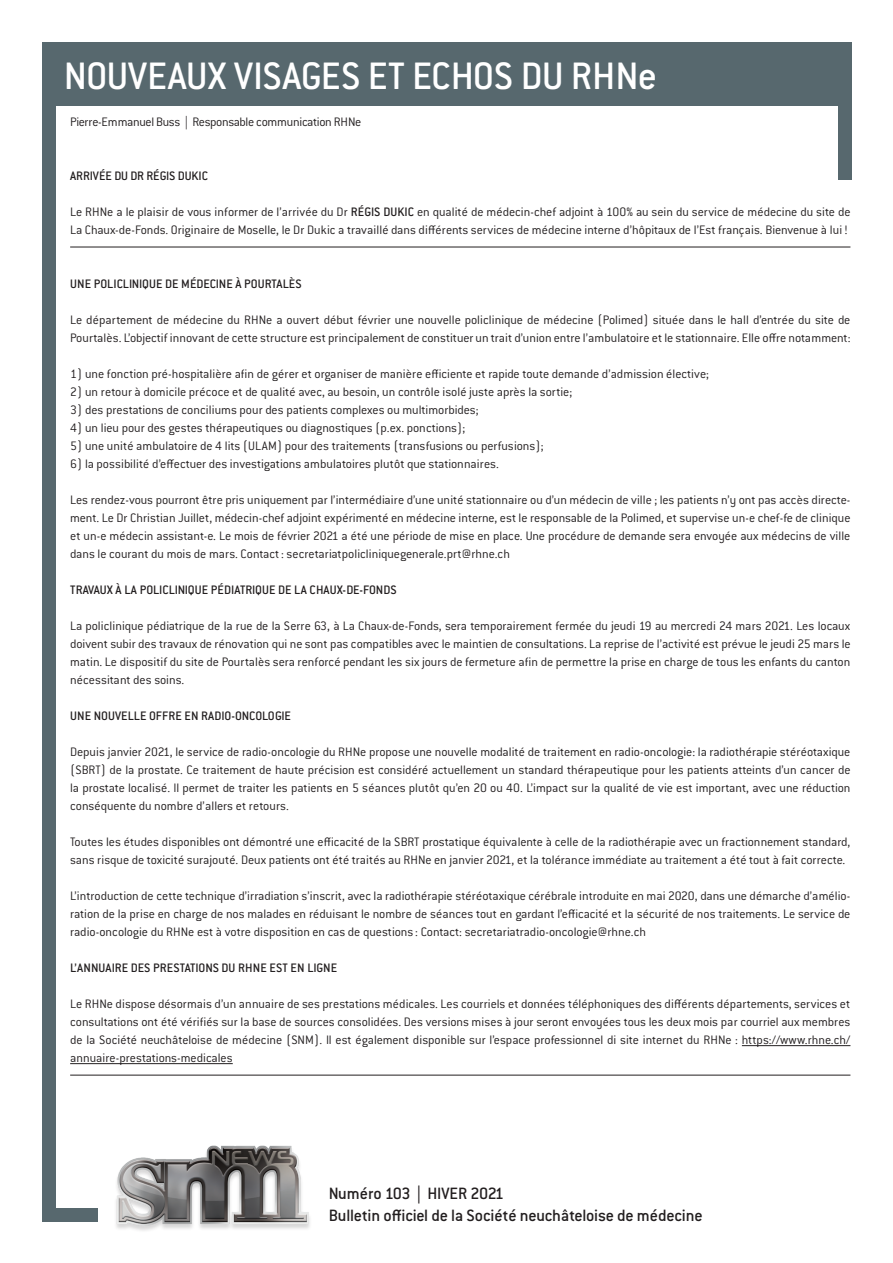
<style>
.page{position:relative;width:893px;height:1263px;background:#fff}
.page>*{position:absolute;margin:0;border:0;box-sizing:border-box;transform-origin:0 0}
.t1{font:500 42px "Conduit ITC Std";letter-spacing:-.005em;color:#fff}
.t2{font:500 18px/21.6px "Conduit ITC Std";letter-spacing:-.015em;color:#231f20}
.t3{font:300 13.5px/18px "Conduit ITC Std";letter-spacing:-.005em;color:#231f20;text-align:justify}
.t4{font:500 13.5px "Conduit ITC Std";color:#231f20}
.t5{font:300 13.5px "Conduit ITC Std";letter-spacing:-.025em;color:#231f20}
.s1{font-weight:500}
</style>
<div class="page">
<div style="left:43px;top:43px;width:807px;height:63px;background:#57686e"></div>
<div style="left:43px;top:43px;width:13px;height:1177px;background:#57686e"></div>
<hr style="left:70px;top:247px;width:780px;height:1px;background:#231f20">
<hr style="left:742px;top:1045px;width:108px;height:1px;background:#231f20">
<hr style="left:70px;top:1075px;width:780px;height:1px;background:#231f20">
<hr style="left:70px;top:1063px;width:163px;height:1px;background:#231f20">
<div style="left:43px;top:1208px;width:55px;height:13px;background:#57686e"></div>
<img style="left:116px;top:1145px;width:194px;height:86px">
<div style="left:838px;top:43px;width:13px;height:137px;background:#57686e"></div>
<h1 class="t1" style="left:64px;top:51px;width:595px">NOUVEAUX VISAGES ET ECHOS DU RHNe</h1>
<p class="t5" style="left:70px;top:114px;width:293px">Pierre-Emmanuel Buss | Responsable communication RHNe</p>
<p class="t4" style="left:70px;top:168px;width:139px">ARRIVÉE DU DR RÉGIS DUKIC</p>
<p class="t3" style="left:70px;top:202px;width:782px">Le RHNe a le plaisir de vous informer de l’arrivée du Dr <span class="s1">RÉGIS DUKIC</span> en qualité de médecin-chef adjoint à 100% au sein du service de médecine du site de<br>La Chaux-de-Fonds. Originaire de Moselle, le Dr Dukic a travaillé dans différents services de médecine interne d’hôpitaux de l’Est français. Bienvenue à lui!</p>
<p class="t4" style="left:70px;top:276px;width:233px">UNE POLICLINIQUE DE MÉDECINE À POURTALÈS</p>
<p class="t3" style="left:70px;top:310px;width:782px">Le département de médecine du RHNe a ouvert début février une nouvelle policlinique de médecine (Polimed) située dans le hall d’entrée du site de<br>Pourtalès. L’objectif innovant de cette structure est principalement de constituer un trait d’union entre l’ambulatoire et le stationnaire. Elle offre notamment:</p>
<p class="t3" style="left:70px;top:364px;width:640px">1) une fonction pré-hospitalière afin de gérer et organiser de manière efficiente et rapide toute demande d’admission élective;</p>
<p class="t3" style="left:70px;top:382px;width:503px">2) un retour à domicile précoce et de qualité avec, au besoin, un contrôle isolé juste après la sortie;</p>
<p class="t3" style="left:70px;top:400px;width:410px">3) des prestations de conciliums pour des patients complexes ou multimorbides;</p>
<p class="t3" style="left:70px;top:418px;width:397px">4) un lieu pour des gestes thérapeutiques ou diagnostiques (p.ex. ponctions);</p>
<p class="t3" style="left:70px;top:436px;width:475px">5) une unité ambulatoire de 4 lits (ULAM) pour des traitements (transfusions ou perfusions);</p>
<p class="t3" style="left:70px;top:454px;width:430px">6) la possibilité d’effectuer des investigations ambulatoires plutôt que stationnaires.</p>
<p class="t3" style="left:70px;top:490px;width:782px">Les rendez-vous pourront être pris uniquement par l’intermédiaire d’une unité stationnaire ou d’un médecin de ville ; les patients n’y ont pas accès directe&shy;ment. Le Dr Christian Juillet, médecin-chef adjoint expérimenté en médecine interne, est le responsable de la Polimed, et supervise un-e chef-fe de clinique et un-e médecin assistant-e. Le mois de février 2021 a été une période de mise en place. Une procédure de demande sera envoyée aux médecins de ville dans le courant du mois de mars. Contact: secretariatpolicliniquegenerale.prt@rhne.ch</p>
<p class="t4" style="left:70px;top:582px;width:328px">TRAVAUX À LA POLICLINIQUE PÉDIATRIQUE DE LA CHAUX-DE-FONDS</p>
<p class="t3" style="left:70px;top:616px;width:782px">La policlinique pédiatrique de la rue de la Serre 63, à La Chaux-de-Fonds, sera temporairement fermée du jeudi 19 au mercredi 24 mars 2021. Les locaux doivent subir des travaux de rénovation qui ne sont pas compatibles avec le maintien de consultations. La reprise de l’activité est prévue le jeudi 25 mars le matin. Le dispositif du site de Pourtalès sera renforcé pendant les six jours de fermeture afin de permettre la prise en charge de tous les enfants du canton nécessitant des soins.</p>
<p class="t4" style="left:70px;top:708px;width:222px">UNE NOUVELLE OFFRE EN RADIO-ONCOLOGIE</p>
<p class="t3" style="left:70px;top:742px;width:782px">Depuis janvier 2021, le service de radio-oncologie du RHNe propose une nouvelle modalité de traitement en radio-oncologie: la radiothérapie stéréotaxique (SBRT) de la prostate. Ce traitement de haute précision est considéré actuellement un standard thérapeutique pour les patients atteints d’un cancer de la prostate localisé. Il permet de traiter les patients en 5 séances plutôt qu’en 20 ou 40. L’impact sur la qualité de vie est important, avec une réduction conséquente du nombre d’allers et retours.</p>
<p class="t3" style="left:70px;top:832px;width:782px">Toutes les études disponibles ont démontré une efficacité de la SBRT prostatique équivalente à celle de la radiothérapie avec un fractionnement standard, sans risque de toxicité surajouté. Deux patients ont été traités au RHNe en janvier 2021, et la tolérance immédiate au traitement a été tout à fait correcte.</p>
<p class="t3" style="left:70px;top:886px;width:782px">L’introduction de cette technique d’irradiation s’inscrit, avec la radiothérapie stéréotaxique cérébrale introduite en mai 2020, dans une démarche d’amélio&shy;ration de la prise en charge de nos malades en réduisant le nombre de séances tout en gardant l’efficacité et la sécurité de nos traitements. Le service de radio-oncologie du RHNe est à votre disposition en cas de questions : Contact: secretariatradio-oncologie@rhne.ch</p>
<p class="t4" style="left:70px;top:960px;width:268px">L’ANNUAIRE DES PRESTATIONS DU RHNE EST EN LIGNE</p>
<p class="t3" style="left:70px;top:994px;width:782px">Le RHNe dispose désormais d’un annuaire de ses prestations médicales. Les courriels et données téléphoniques des différents départements, services et consultations ont été vérifiés sur la base de sources consolidées. Des versions mises à jour seront envoyées tous les deux mois par courriel aux membres de la Société neuchâteloise de médecine (SNM). Il est également disponible sur l’espace professionnel di site internet du RHNe : https://www.rhne.ch/ annuaire-prestations-medicales</p>
<h2 class="t2" style="left:329px;top:1182px;width:375px">Numéro 103 | HIVER 2021<br>Bulletin officiel de la Société neuchâteloise de médecine</h2>
</div>
